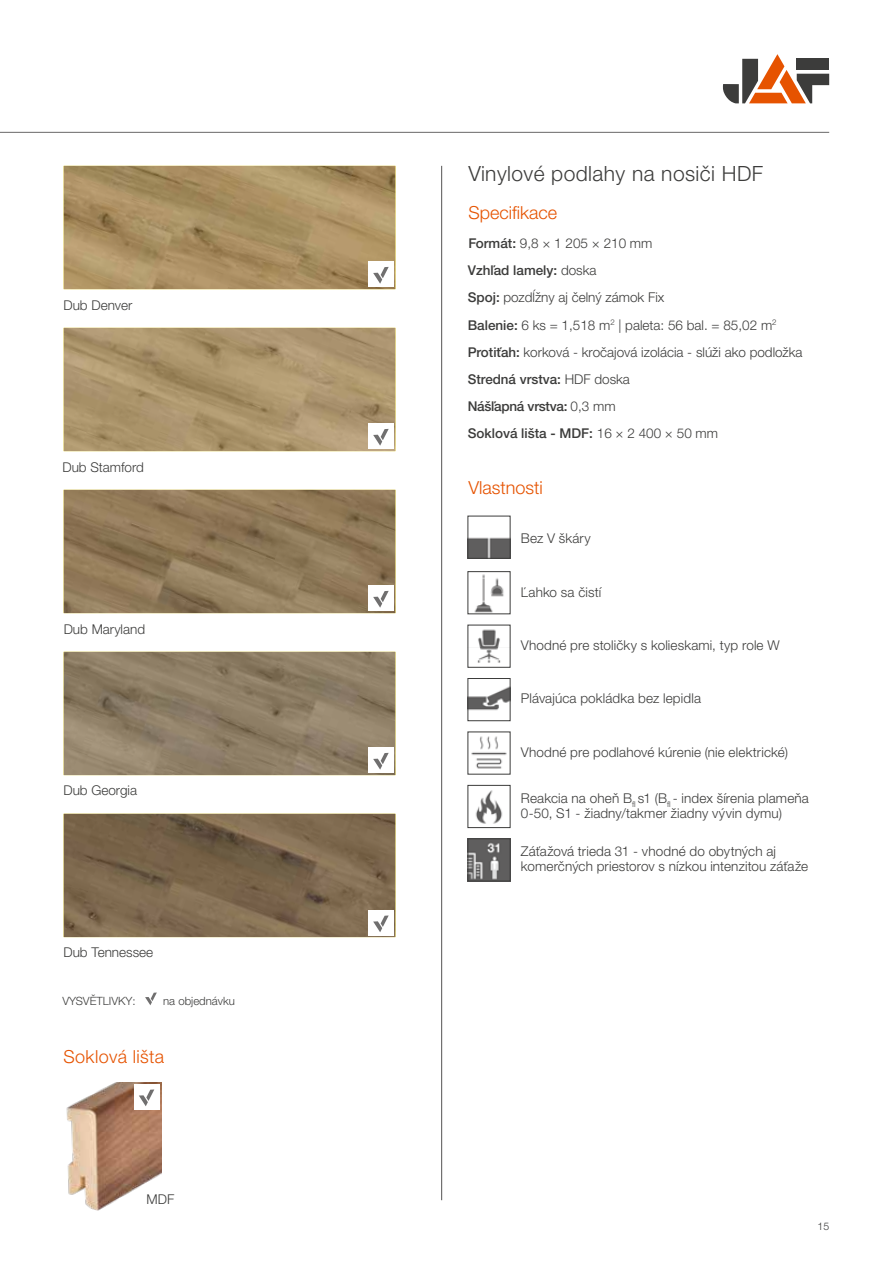
<style>
.page{position:relative;width:893px;height:1263px;background:#fff}
.page>*{position:absolute;margin:0;border:0;box-sizing:border-box;transform-origin:0 0}
.t1{font:300 21px "Helvetica Neue LTW1 G";letter-spacing:.02em;color:#3c3c3b}
.t2{font:300 18px "Helvetica Neue LTW1 G";color:#e65300}
.t3{font:300 18px "Helvetica Neue LTW1 G";letter-spacing:.02em;color:#e65300}
.t4{font:300 13.5px/27px "Helvetica Neue LTW1 G";letter-spacing:.005em;color:#3c3c3b}
.t5{font:300 11.4px "Helvetica Neue LTW1 G";color:#3c3c3b}
.t6{font:300 10.5px "Helvetica Neue LTW1 G";color:#3c3c3b}
.s1{font-weight:500}
</style>
<div class="page">
<hr style="left:0;top:132px;width:829px;height:1px;background:#706f6f">
<svg style="left:722px;top:54px;width:107px;height:49px"></svg>
<img style="left:470px;top:841px;width:38px;height:38px">
<div style="left:468px;top:839px;width:42px;height:42px;border:1px solid #3c3c3b"></div>
<img style="left:474px;top:574px;width:30px;height:38px">
<img style="left:475px;top:790px;width:28px;height:34px">
<div style="left:468px;top:785px;width:42px;height:43px;border:1px solid #3c3c3b"></div>
<img style="left:471px;top:736px;width:36px;height:33px">
<img style="left:477px;top:629px;width:24px;height:34px">
<img style="left:470px;top:687px;width:38px;height:24px">
<div style="left:468px;top:678px;width:42px;height:43px;border:1px solid #3c3c3b"></div>
<img style="left:470px;top:537px;width:38px;height:19px">
<div style="left:468px;top:516px;width:42px;height:42px;border:1px solid #3c3c3b"></div>
<hr style="left:441px;top:166px;width:1px;height:1034px;background:#555454">
<svg style="left:64px;top:652px;width:331px;height:123px;background:#8f8068"></svg>
<svg style="left:64px;top:490px;width:331px;height:123px;background:#917a5a"></svg>
<svg style="left:64px;top:328px;width:331px;height:123px;background:#ad966f"></svg>
<svg style="left:64px;top:166px;width:331px;height:123px;background:#aa9164"></svg>
<svg style="left:64px;top:814px;width:331px;height:123px;background:#7d694f"></svg>
<img style="left:66px;top:1082px;width:95px;height:128px">
<svg style="left:145px;top:992px;width:12px;height:13px"></svg>
<div style="left:134px;top:1084px;width:25px;height:26px;background:#fff"></div>
<svg style="left:139px;top:1089px;width:15px;height:17px"></svg>
<p class="t4" style="left:63px;top:291px;width:71px">Dub Denver</p>
<p class="t4" style="left:62px;top:453px;width:83px">Dub Stamford</p>
<p class="t4" style="left:64px;top:615px;width:83px">Dub Maryland</p>
<p class="t4" style="left:63px;top:777px;width:75px">Dub Georgia</p>
<p class="t4" style="left:63px;top:939px;width:91px">Dub Tennessee</p>
<p class="t5" style="left:62px;top:994px;width:75px">VYSVĚTLIVKY:</p>
<p class="t5" style="left:163px;top:994px;width:73px">na objednávku</p>
<h2 class="t3" style="left:64px;top:1046px;width:102px">Soklová lišta</h2>
<p class="t4" style="left:147px;top:1186px;width:29px">MDF</p>
<h1 class="t1" style="left:468px;top:161px;width:296px">Vinylové podlahy na nosiči HDF</h1>
<h2 class="t2" style="left:468px;top:202px;width:90px">Specifikace</h2>
<p class="t4" style="left:468px;top:230px;width:336px"><span class="s1">Formát:</span> 9,8 × 1 205 × 210 mm<br><span class="s1">Vzhľad lamely:</span> doska<br><span class="s1">Spoj:</span> pozdĺžny aj čelný zámok Fix<br><span class="s1">Balenie:</span> 6 ks = 1,518 m<sup>2</sup> | paleta: 56 bal. = 85,02 m<sup>2<br></sup><span class="s1">Protiťah:</span> korková - kročajová izolácia - slúži ako podložka <span class="s1">Stredná vrstva:</span> HDF doska<br><span class="s1">Nášľapná vrstva:</span> 0,3 mm<br><span class="s1">Soklová lišta - MDF:</span> 16 × 2 400 × 50 mm</p>
<h2 class="t2" style="left:468px;top:476px;width:76px">Vlastnosti</h2>
<p class="t4" style="left:521px;top:525px;width:71px">Bez V škáry</p>
<p class="t4" style="left:521px;top:578px;width:82px">Ľahko sa čistí</p>
<p class="t4" style="left:521px;top:632px;width:260px">Vhodné pre stoličky s kolieskami, typ role W</p>
<p class="t4" style="left:521px;top:685px;width:182px">Plávajúca pokládka bez lepidla</p>
<p class="t4" style="left:521px;top:738px;width:269px">Vhodné pre podlahové kúrenie (nie elektrické)</p>
<p class="t4" style="left:521px;top:790px;width:290px;line-height:15px">Reakcia na oheň B<sub>fl</sub> s1 (B<sub>fl</sub> - index šírenia plameňa<br>0-50, S1 - žiadny/takmer žiadny vývin dymu)</p>
<p class="t4" style="left:521px;top:844px;width:289px;line-height:15px">Záťažová trieda 31 - vhodné do obytných aj komerčných priestorov s nízkou intenzitou záťaže</p>
<p class="t6" style="left:817px;top:1220px;width:13px">15</p>
</div>
